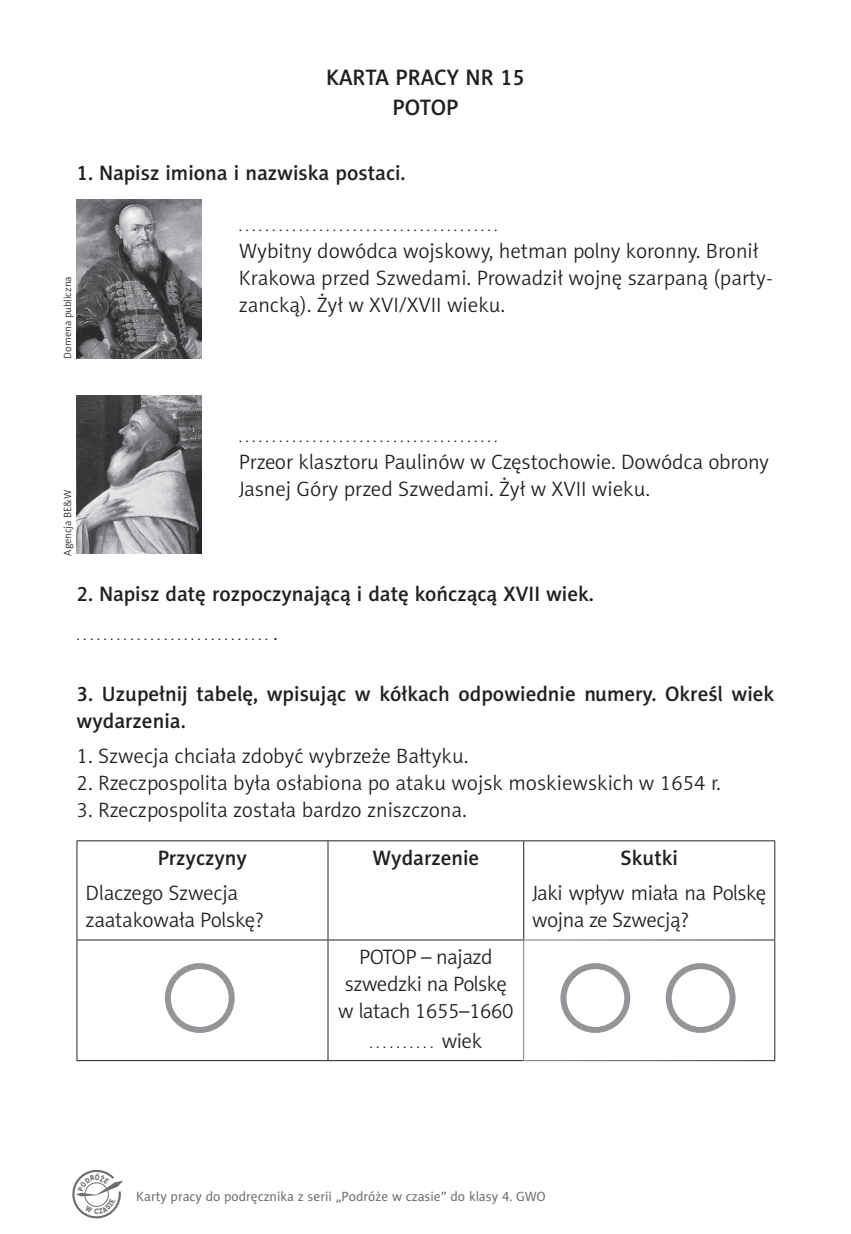
<style>
.page{position:relative;width:851px;height:1234px;background:#fff}
.page>*{position:absolute;margin:0;border:0;box-sizing:border-box;transform-origin:0 0}
.t1{font:22.5px/30px "Naomi Sans EFN Medium";color:#231f20;text-align:center}
.t2{font:21px/27px "Naomi Sans EFN Light";color:#231f20}
.t3{font:21px/27px "Naomi Sans EFN Medium";color:#231f20}
.t4{font:21px/27px "Naomi Sans EFN Light";letter-spacing:-.02em;color:#231f20}
.t5{font:15px "Minion Pro";color:#231f20}
.t6{font:13.5px "Naomi Sans EFN";color:#6c6d70}
.t7{font:10.5px "Naomi Sans EFN Light";color:#231f20}
.s1{font-family:"Naomi Sans EFN Medium"}
.s2{font-family:"Naomi Sans EFN Light";font-size:21px}
</style>
<div class="page">
<hr style="left:77px;top:840px;width:251px;height:1px;background:#231f20">
<hr style="left:77px;top:841px;width:1px;height:98px;background:#231f20">
<hr style="left:328px;top:840px;width:195px;height:1px;background:#231f20">
<hr style="left:327px;top:841px;width:1px;height:98px;background:#231f20">
<hr style="left:523px;top:840px;width:252px;height:1px;background:#231f20">
<hr style="left:523px;top:841px;width:1px;height:98px;background:#231f20">
<hr style="left:774px;top:841px;width:1px;height:98px;background:#231f20">
<hr style="left:77px;top:939px;width:251px;height:1px;background:#231f20">
<hr style="left:77px;top:940px;width:1px;height:119px;background:#231f20">
<hr style="left:328px;top:939px;width:195px;height:1px;background:#231f20">
<hr style="left:327px;top:940px;width:1px;height:119px;background:#231f20">
<hr style="left:77px;top:1059px;width:251px;height:1px;background:#231f20">
<hr style="left:328px;top:1059px;width:195px;height:1px;background:#231f20">
<img style="left:77px;top:200px;width:124px;height:158px">
<img style="left:77px;top:395px;width:124px;height:159px">
<div style="left:165px;top:962px;width:70px;height:70px;border:6px solid #939598;border-radius:50%"></div>
<div style="left:665px;top:962px;width:70px;height:70px;border:6px solid #939598;border-radius:50%"></div>
<div style="left:560px;top:962px;width:70px;height:70px;border:6px solid #939598;border-radius:50%"></div>
<svg style="left:72px;top:1169px;width:51px;height:49px"></svg>
<p class="t1" style="left:326px;top:62px;width:200px">KARTA PRACY NR 15<br>POTOP</p>
<p class="t3" style="left:77px;top:159px;width:330px">1. Napisz imiona i nazwiska postaci.</p>
<p class="t7" style="left:62px;top:358px;width:84px;rotate:-90deg">Domena publiczna</p>
<p class="t7" style="left:62px;top:555px;width:68px;rotate:-90deg">Agencja BE&amp;W</p>
<p class="t5" style="left:239px;top:216px;width:260px">.......................................</p>
<p class="t2" style="left:239px;top:237px;width:535px">Wybitny dowódca wojskowy, hetman polny koronny. Bronił<br>Krakowa przed Szwedami. Prowadził wojnę szarpaną (party&shy;zancką). Żył w XVI/XVII wieku.</p>
<p class="t5" style="left:239px;top:426px;width:260px">.......................................</p>
<p class="t2" style="left:239px;top:448px;width:532px">Przeor klasztoru Paulinów w Częstochowie. Dowódca obrony<br>Jasnej Góry przed Szwedami. Żył w XVII wieku.</p>
<p class="t3" style="left:77px;top:580px;width:519px">2. Napisz datę rozpoczynającą i datę kończącą XVII wiek.</p>
<p class="t5" style="left:77px;top:624px;width:202px">............................. <span class="s1">.</span></p>
<p class="t3" style="left:77px;top:680px;width:699px">3. Uzupełnij tabelę, wpisując w kółkach odpowiednie numery. Określ wiek wydarzenia.</p>
<p class="t2" style="left:77px;top:742px;width:393px">1. Szwecja chciała zdobyć wybrzeże Bałtyku.</p>
<p class="t2" style="left:77px;top:769px;width:645px">2. Rzeczpospolita była osłabiona po ataku wojsk moskiewskich w 1654 r.</p>
<p class="t2" style="left:77px;top:796px;width:392px">3. Rzeczpospolita została bardzo zniszczona.</p>
<p class="t3" style="left:158px;top:843px;width:90px">Przyczyny</p>
<p class="t2" style="left:85px;top:879px;width:180px">Dlaczego Szwecja zaatakowała Polskę?</p>
<p class="t3" style="left:372px;top:843px;width:108px">Wydarzenie</p>
<p class="t3" style="left:620px;top:843px;width:59px">Skutki</p>
<p class="t4" style="left:532px;top:879px;width:235px">Jaki wpływ miała na Polskę wojna ze Szwecją?</p>
<p class="t4" style="left:338px;top:943px;width:177px;text-align:center">POTOP – najazd szwedzki na Polskę w latach 1655–1660</p>
<p class="t5" style="left:369px;top:1032px;width:114px">.......... <span class="s2">wiek</span></p>
<p class="t6" style="left:136px;top:1187px;width:411px">Karty pracy do podręcznika z serii „Podróże w czasie” do klasy 4. GWO</p>
</div>
